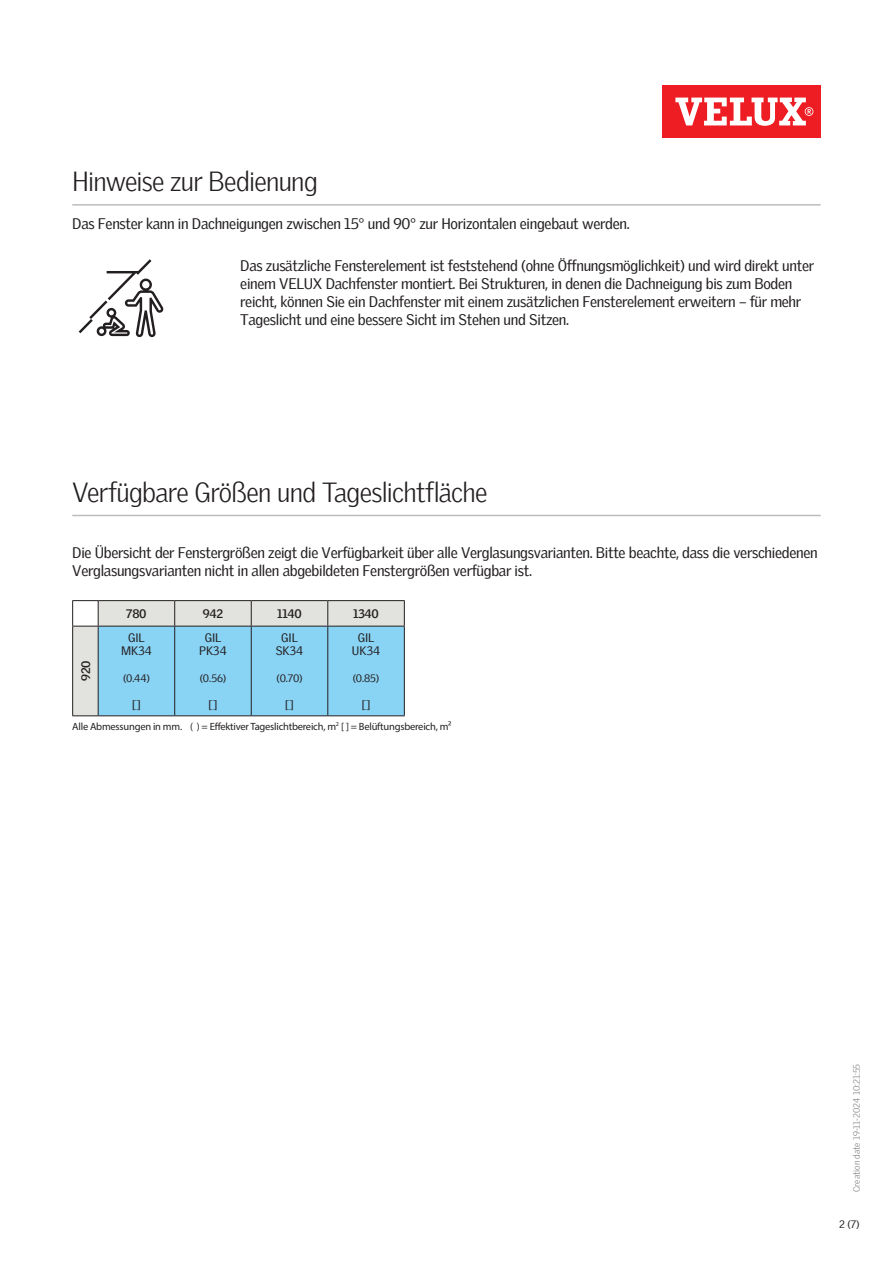
<style>
.page{position:relative;width:893px;height:1263px;background:#fff}
.page>*{position:absolute;margin:0;border:0;box-sizing:border-box;transform-origin:0 0}
.Headline_With_Line_B{font:300 27px "Velux Gothic";letter-spacing:-.025em;color:#231f20}
.Body_Regular{font:15px/18px "Velux Gothic";letter-spacing:-.02em;color:#231f20}
.TableTextVar{font:12px "Velux Gothic";letter-spacing:-.005em;color:#231f20}
.TableHeader_TableTex{font:700 12px "Velux Gothic";letter-spacing:-.02em;color:#231f20}
.TableHeader{font:700 12px "Velux Gothic";color:#231f20}
.t1{font:10.5px "Myriad Pro";letter-spacing:-.02em;color:#231f20}
.TableTextVar-2{font:10.5px "Velux Gothic";color:#231f20}
.t2{font:300 9px "Velux Gothic";color:#7c7e81}
</style>
<div class="page">
<div style="left:662px;top:85px;width:159px;height:53px;background:#ee1d23"></div>
<svg style="left:675px;top:98px;width:138px;height:28px"></svg>
<hr style="left:72px;top:204px;width:749px;height:2px;background:#bcbdbb">
<hr style="left:72px;top:515px;width:749px;height:1px;background:#bcbdbb">
<svg style="left:72px;top:600px;width:333px;height:116px;background:#9fd3e9"></svg>
<hr style="left:98px;top:626px;width:77px;height:1px;background:#231f20">
<hr style="left:98px;top:626px;width:1px;height:89px;background:#231f20">
<hr style="left:98px;top:715px;width:77px;height:1px;background:#231f20">
<hr style="left:175px;top:626px;width:76px;height:1px;background:#231f20">
<hr style="left:174px;top:626px;width:1px;height:89px;background:#231f20">
<hr style="left:175px;top:715px;width:76px;height:1px;background:#231f20">
<hr style="left:251px;top:626px;width:77px;height:1px;background:#231f20">
<hr style="left:251px;top:626px;width:1px;height:89px;background:#231f20">
<hr style="left:251px;top:715px;width:77px;height:1px;background:#231f20">
<hr style="left:328px;top:626px;width:77px;height:1px;background:#231f20">
<hr style="left:327px;top:626px;width:1px;height:89px;background:#231f20">
<hr style="left:404px;top:626px;width:1px;height:89px;background:#231f20">
<hr style="left:328px;top:715px;width:77px;height:1px;background:#231f20">
<svg style="left:79px;top:259px;width:85px;height:78px"></svg>
<p class="Headline_With_Line_B" style="left:72px;top:161px;width:247px">Hinweise zur Bedienung</p>
<p class="Body_Regular" style="left:72px;top:213px;width:559px">Das Fenster kann in Dachneigungen zwischen 15° und 90° zur Horizontalen eingebaut werden.</p>
<p class="Body_Regular" style="left:240px;top:255px;width:575px">Das zusätzliche Fensterelement ist feststehend (ohne Öffnungsmöglichkeit) und wird direkt unter einem VELUX Dachfenster montiert. Bei Strukturen, in denen die Dachneigung bis zum Boden reicht, können Sie ein Dachfenster mit einem zusätzlichen Fensterelement erweitern – für mehr Tageslicht und eine bessere Sicht im Stehen und Sitzen.</p>
<p class="Headline_With_Line_B" style="left:72px;top:472px;width:417px">Verfügbare Größen und Tageslichtfläche</p>
<p class="Body_Regular" style="left:72px;top:542px;width:747px">Die Übersicht der Fenstergrößen zeigt die Verfügbarkeit über alle Verglasungsvarianten. Bitte beachte, dass die verschiedenen<br>Verglasungsvarianten nicht in allen abgebildeten Fenstergrößen verfügbar ist.</p>
<p class="TableHeader_TableTex" style="left:126px;top:605px;width:22px">780</p>
<p class="TableHeader_TableTex" style="left:203px;top:605px;width:22px">942</p>
<p class="TableHeader_TableTex" style="left:277px;top:605px;width:26px">1140</p>
<p class="TableHeader_TableTex" style="left:353px;top:605px;width:27px">1340</p>
<p class="TableTextVar" style="left:358px;top:628px;width:18px">GIL</p>
<p class="TableTextVar" style="left:352px;top:642px;width:30px">UK34</p>
<p class="TableTextVar-2" style="left:353px;top:671px;width:28px">(0.85)</p>
<p class="TableTextVar" style="left:362px;top:696px;width:10px">[]</p>
<p class="t1" style="left:72px;top:720px;width:381px">Alle Abmessungen in mm. ( ) = Effektiver Tageslichtbereich, m<sup>2</sup> [ ] = Belüftungsbereich, m²</p>
<p class="TableTextVar" style="left:128px;top:628px;width:18px">GIL</p>
<p class="TableTextVar" style="left:121px;top:642px;width:32px">MK34</p>
<p class="TableTextVar-2" style="left:123px;top:671px;width:28px">(0.44)</p>
<p class="TableTextVar" style="left:132px;top:696px;width:10px">[]</p>
<p class="TableTextVar" style="left:205px;top:628px;width:18px">GIL</p>
<p class="TableTextVar" style="left:199px;top:642px;width:29px">PK34</p>
<p class="TableTextVar-2" style="left:200px;top:671px;width:28px">(0.56)</p>
<p class="TableTextVar" style="left:209px;top:696px;width:10px">[]</p>
<p class="TableTextVar" style="left:281px;top:628px;width:18px">GIL</p>
<p class="TableTextVar" style="left:276px;top:642px;width:29px">SK34</p>
<p class="TableTextVar-2" style="left:277px;top:671px;width:27px">(0.70)</p>
<p class="TableTextVar" style="left:285px;top:696px;width:10px">[]</p>
<p class="TableHeader" style="left:77px;top:681px;width:22px;rotate:-90deg">920</p>
<p class="t2" style="left:850px;top:1192px;width:130px;rotate:-90deg">Creation date 19-11-2024 10:21:55</p>
<p class="TableTextVar-2" style="left:839px;top:1216px;width:22px">2 (7)</p>
</div>
